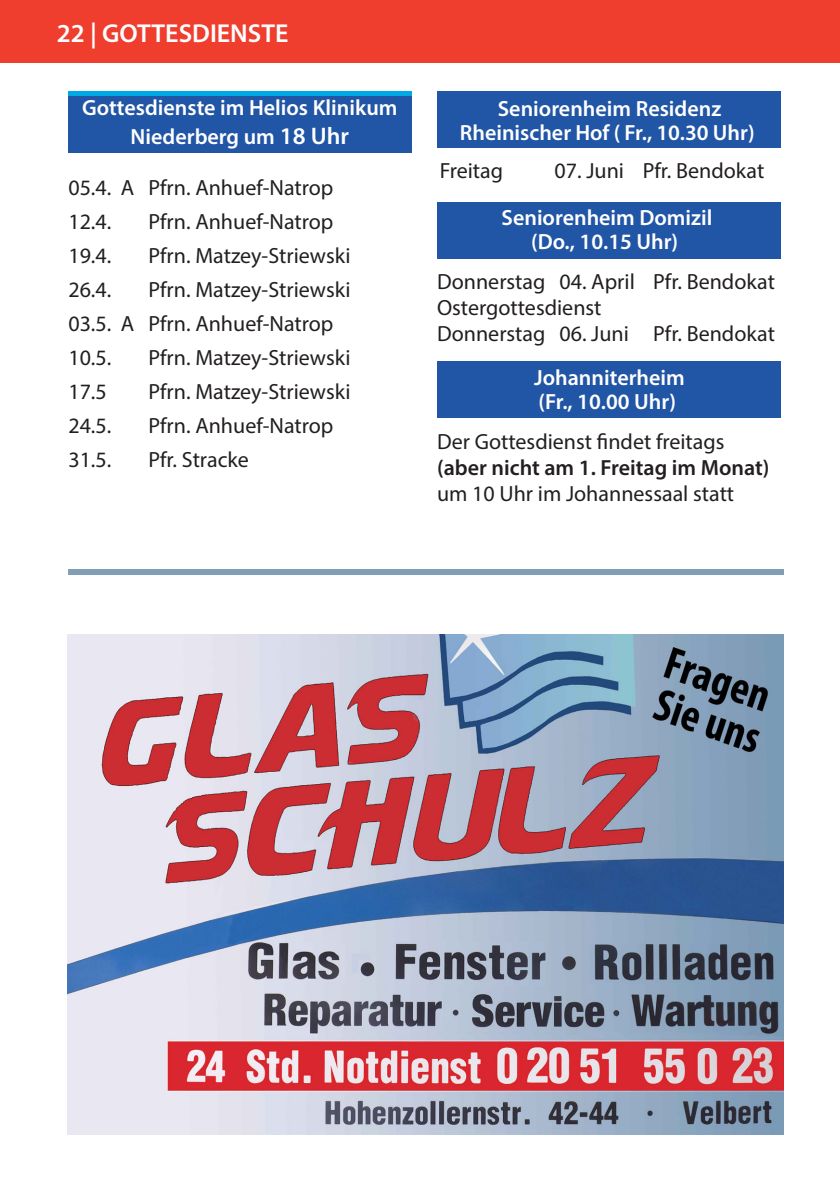
<style>
.page{position:relative;width:840px;height:1191px;background:#fff}
.page>*{position:absolute;margin:0;border:0;box-sizing:border-box;transform-origin:0 0}
.t1{font:600 26px "Myriad Pro";color:#fff}
.t2{font:22px "Myriad Pro";color:#231f20}
.t3{font:600 22px "Myriad Pro";color:#fff}
.t4{font:600 22px "Myriad Pro";color:#231f20}
.s1{font-size:24px}
</style>
<div class="page">
<hr style="left:839px;top:0;width:1px;height:62px;background:#ef3e2e">
<div style="left:0;top:0;width:839px;height:62px;background:#ef3e2e"></div>
<div style="left:68px;top:91px;width:343px;height:56px;background:#00a9e3"></div>
<div style="left:68px;top:96px;width:343px;height:57px;background:#2155a5"></div>
<div style="left:437px;top:91px;width:343px;height:56px;background:#2155a5"></div>
<div style="left:437px;top:202px;width:343px;height:57px;background:#2155a5"></div>
<div style="left:68px;top:569px;width:714px;height:5px;background:#809fb7"></div>
<img style="left:68px;top:634px;width:715px;height:500px">
<div style="left:437px;top:361px;width:343px;height:57px;background:#2155a5"></div>
<p class="t1" style="left:57px;top:17px;width:233px">22 | GOTTESDIENSTE</p>
<p class="t3" style="left:82px;top:93px;width:317px">Gottesdienste im Helios Klinikum</p>
<p class="t3" style="left:130px;top:122px;width:220px">Niederberg um <span class="s1">18 Uhr</span></p>
<p class="t2" style="left:68px;top:174px;width:266px">05.4. A Pfrn. Anhuef-Natrop</p>
<p class="t2" style="left:68px;top:208px;width:44px">12.4.</p>
<p class="t2" style="left:148px;top:208px;width:186px">Pfrn. Anhuef-Natrop</p>
<p class="t2" style="left:68px;top:242px;width:44px">19.4.</p>
<p class="t2" style="left:148px;top:242px;width:203px">Pfrn. Matzey-Striewski</p>
<p class="t2" style="left:68px;top:276px;width:44px">26.4.</p>
<p class="t2" style="left:148px;top:276px;width:203px">Pfrn. Matzey-Striewski</p>
<p class="t2" style="left:68px;top:310px;width:266px">03.5. A Pfrn. Anhuef-Natrop</p>
<p class="t2" style="left:68px;top:344px;width:44px">10.5.</p>
<p class="t2" style="left:148px;top:344px;width:203px">Pfrn. Matzey-Striewski</p>
<p class="t2" style="left:68px;top:378px;width:40px">17.5</p>
<p class="t2" style="left:148px;top:378px;width:203px">Pfrn. Matzey-Striewski</p>
<p class="t2" style="left:68px;top:412px;width:44px">24.5.</p>
<p class="t2" style="left:148px;top:412px;width:186px">Pfrn. Anhuef-Natrop</p>
<p class="t2" style="left:68px;top:446px;width:44px">31.5.</p>
<p class="t2" style="left:148px;top:446px;width:102px">Pfr. Stracke</p>
<p class="t3" style="left:497px;top:94px;width:225px">Seniorenheim Residenz</p>
<p class="t3" style="left:459px;top:118px;width:296px">Rheinischer Hof ( Fr., 10.30 Uhr)</p>
<p class="t2" style="left:439px;top:157px;width:65px">Freitag</p>
<p class="t2" style="left:554px;top:157px;width:211px">07. Juni Pfr. Bendokat</p>
<p class="t3" style="left:501px;top:203px;width:212px">Seniorenheim Domizil</p>
<p class="t3" style="left:531px;top:227px;width:148px">(Do., 10.15 Uhr)</p>
<p class="t2" style="left:437px;top:268px;width:339px">Donnerstag 04. April Pfr. Bendokat</p>
<p class="t2" style="left:437px;top:294px;width:166px">Ostergottesdienst</p>
<p class="t2" style="left:437px;top:320px;width:339px">Donnerstag 06. Juni Pfr. Bendokat</p>
<p class="t3" style="left:534px;top:363px;width:152px">Johanniterheim</p>
<p class="t3" style="left:538px;top:387px;width:139px">(Fr., 10.00 Uhr)</p>
<p class="t2" style="left:437px;top:428px;width:289px">Der Gottesdienst findet freitags</p>
<p class="t4" style="left:437px;top:453px;width:334px">(aber nicht am 1. Freitag im Monat)</p>
<p class="t2" style="left:437px;top:480px;width:298px">um 10 Uhr im Johannessaal statt</p>
</div>
